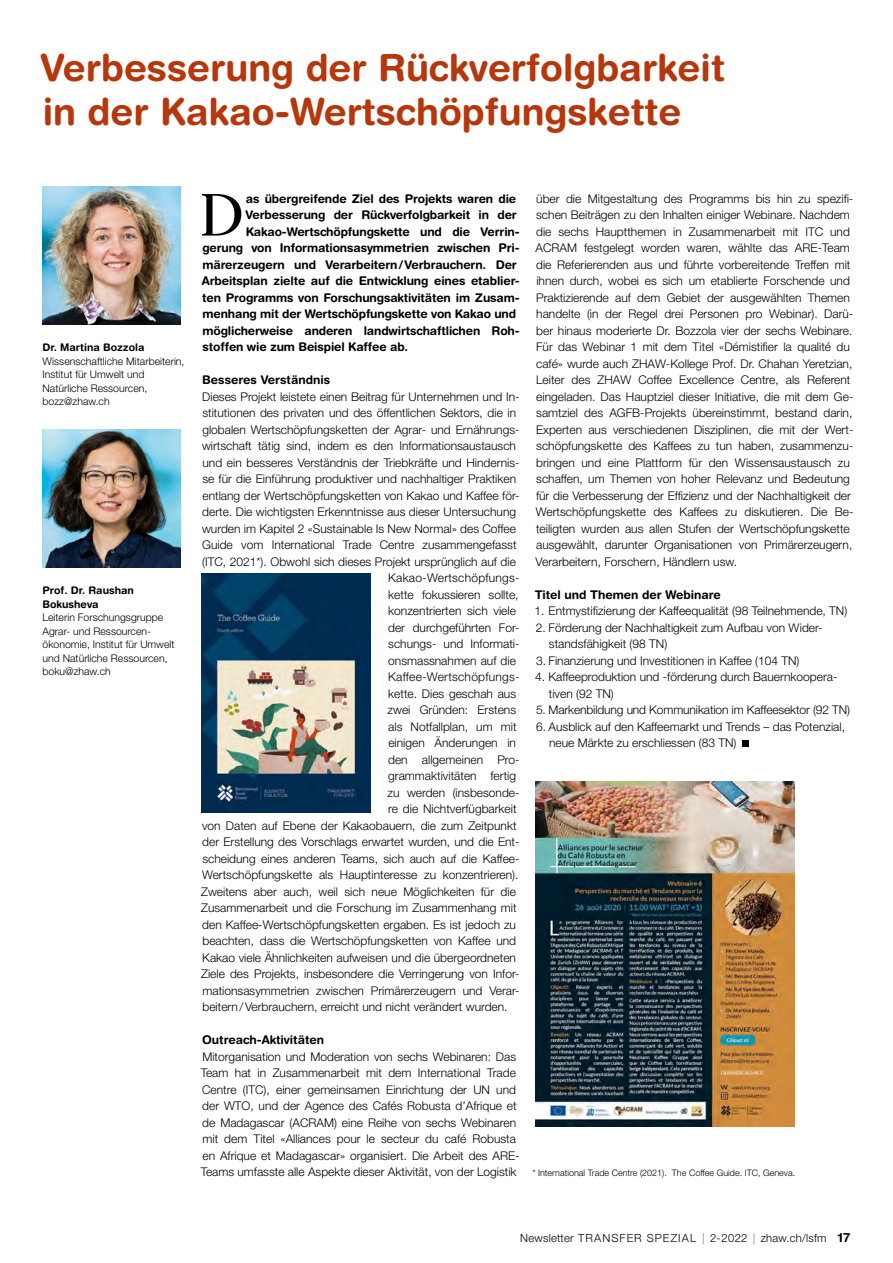
<style>
.page{position:relative;width:893px;height:1263px;background:#fff}
.page>*{position:absolute;margin:0;border:0;box-sizing:border-box;transform-origin:0 0}
.Lead{font:58.8px "New York Large";color:#000}
.Fachgebiet{font:700 37.5px/43.5px "Helvetica Rounded LT Std";color:#b7370c}
.Lauftext_kleiner{font:300 12px/16.5px "Helvetica Neue LT Pro";color:#000}
.Lead-2{font:700 12px "Helvetica Rounded LT Std";letter-spacing:-.01em;color:#000}
.Lauftext_kleiner-2{font:700 12px "Helvetica Rounded LT Std";color:#000}
.Lauftext_kleiner-3{font:300 12px "Helvetica Neue LT Pro";letter-spacing:.02em;color:#000}
.t1{font:300 11.25px "Helvetica Neue LT Std";letter-spacing:.02em;color:#000}
.Kontakt_kleiner{font:300 10.5px/13.5px "Helvetica Neue LT Std";color:#000}
.Kontakt_kleiner-2{font:700 10.5px "Helvetica Rounded LT Std";color:#000}
.Lauftext_kleiner-4{font:300 9px "Helvetica Neue LT Pro";color:#000}
.s1{font-family:"Helvetica Rounded LT Std";font-weight:700;font-size:12.75px}
</style>
<div class="page">
<div style="left:742px;top:741px;width:7px;height:6px;background:#000"></div>
<img style="left:536px;top:782px;width:259px;height:345px">
<img style="left:202px;top:574px;width:169px;height:239px">
<img style="left:43px;top:186px;width:138px;height:138px">
<img style="left:43px;top:429px;width:138px;height:138px">
<p class="Fachgebiet" style="left:40px;top:45px;width:686px">Verbesserung der Rückverfolgbarkeit in der Kakao-Wertschöpfungskette</p>
<p class="Kontakt_kleiner-2" style="left:43px;top:341px;width:104px">Dr. Martina Bozzola</p>
<p class="Kontakt_kleiner" style="left:43px;top:354px;width:144px">Wissenschaftliche Mitarbeiterin,<br>Institut für Umwelt und<br>Natürliche Ressourcen,</p>
<p class="Kontakt_kleiner" style="left:43px;top:394px;width:69px">bozz@zhaw.ch</p>
<p class="Kontakt_kleiner-2" style="left:43px;top:584px;width:93px">Prof. Dr. Raushan</p>
<p class="Kontakt_kleiner-2" style="left:43px;top:598px;width:58px">Bokusheva</p>
<p class="Kontakt_kleiner" style="left:43px;top:610px;width:122px">Leiterin Forschungsgruppe</p>
<p class="Kontakt_kleiner" style="left:43px;top:624px;width:134px">Agrar- und Ressourcen&shy;ökonomie, Institut für Umwelt und Natürliche Ressourcen,</p>
<p class="Kontakt_kleiner" style="left:43px;top:665px;width:70px">boku@zhaw.ch</p>
<p class="Lead" style="left:200px;top:179px;width:45px">D</p>
<p class="Lead-2" style="left:246px;top:191px;width:272px">as übergreifende Ziel des Projekts waren die</p>
<p class="Lead-2" style="left:246px;top:207px;width:273px">Verbesserung der Rückverfolgbarkeit in der</p>
<p class="Lead-2" style="left:246px;top:224px;width:275px">Kakao-Wertschöpfungskette und die Verrin-</p>
<p class="Lead-2" style="left:202px;top:240px;width:319px">gerung von Informationsasymmetrien zwischen Pri-</p>
<p class="Lead-2" style="left:202px;top:257px;width:316px">märerzeugern und Verarbeitern/Verbrauchern. Der</p>
<p class="Lead-2" style="left:202px;top:273px;width:319px">Arbeitsplan zielte auf die Entwicklung eines etablier-</p>
<p class="Lead-2" style="left:202px;top:290px;width:319px">ten Programms von Forschungsaktivitäten im Zusam-</p>
<p class="Lead-2" style="left:202px;top:306px;width:315px">menhang mit der Wertschöpfungskette von Kakao und</p>
<p class="Lead-2" style="left:202px;top:323px;width:319px">möglicherweise anderen landwirtschaftlichen Roh-</p>
<p class="Lead-2" style="left:202px;top:339px;width:207px">stoffen wie zum Beispiel Kaffee ab.</p>
<p class="Lauftext_kleiner-2" style="left:202px;top:372px;width:129px">Besseres Verständnis</p>
<p class="Lauftext_kleiner" style="left:202px;top:388px;width:319px">Dieses Projekt leistete einen Beitrag für Unternehmen und In-</p>
<p class="Lauftext_kleiner" style="left:202px;top:404px;width:315px">stitutionen des privaten und des öffentlichen Sektors, die in</p>
<p class="Lauftext_kleiner" style="left:202px;top:421px;width:319px">globalen Wertschöpfungsketten der Agrar- und Ernährungs-</p>
<p class="Lauftext_kleiner" style="left:202px;top:437px;width:315px">wirtschaft tätig sind, indem es den Informationsaustausch</p>
<p class="Lauftext_kleiner" style="left:202px;top:454px;width:319px">und ein besseres Verständnis der Triebkräfte und Hindernis-</p>
<p class="Lauftext_kleiner" style="left:202px;top:470px;width:315px">se für die Einführung produktiver und nachhaltiger Praktiken</p>
<p class="Lauftext_kleiner" style="left:202px;top:487px;width:319px">entlang der Wertschöpfungsketten von Kakao und Kaffee för-</p>
<p class="Lauftext_kleiner" style="left:202px;top:503px;width:315px">derte. Die wichtigsten Erkenntnisse aus dieser Untersuchung</p>
<p class="Lauftext_kleiner" style="left:202px;top:520px;width:315px">wurden im Kapitel 2 «Sustainable Is New Normal» des Coffee</p>
<p class="Lauftext_kleiner" style="left:202px;top:536px;width:316px">Guide vom International Trade Centre zusammengefasst</p>
<p class="Lauftext_kleiner" style="left:202px;top:553px;width:315px">(ITC, 2021*). Obwohl sich dieses Projekt ursprünglich auf die</p>
<p class="Lauftext_kleiner-3" style="left:388px;top:570px;width:133px">Kakao-Wertschöpfungs-</p>
<p class="Lauftext_kleiner" style="left:388px;top:586px;width:132px">kette fokussieren sollte,</p>
<p class="Lauftext_kleiner" style="left:388px;top:602px;width:129px">konzentrierten sich viele</p>
<p class="Lauftext_kleiner" style="left:388px;top:619px;width:133px">der durchgeführten For-</p>
<p class="Lauftext_kleiner" style="left:388px;top:635px;width:133px">schungs- und Informati-</p>
<p class="Lauftext_kleiner" style="left:388px;top:652px;width:129px">onsmassnahmen auf die</p>
<p class="Lauftext_kleiner-3" style="left:388px;top:669px;width:133px">Kaffee-Wertschöpfungs-</p>
<p class="Lauftext_kleiner" style="left:388px;top:685px;width:129px">kette. Dies geschah aus</p>
<p class="Lauftext_kleiner" style="left:388px;top:701px;width:130px">zwei Gründen: Erstens</p>
<p class="Lauftext_kleiner" style="left:388px;top:718px;width:130px">als Notfallplan, um mit</p>
<p class="Lauftext_kleiner" style="left:388px;top:734px;width:129px">einigen Änderungen in</p>
<p class="Lauftext_kleiner" style="left:388px;top:751px;width:133px">den allgemeinen Pro-</p>
<p class="Lauftext_kleiner" style="left:388px;top:767px;width:129px">grammaktivitäten fertig</p>
<p class="Lauftext_kleiner" style="left:388px;top:784px;width:134px">zu werden (insbesonde-</p>
<p class="Lauftext_kleiner" style="left:388px;top:800px;width:130px">re die Nichtverfügbarkeit</p>
<p class="Lauftext_kleiner" style="left:202px;top:817px;width:316px">von Daten auf Ebene der Kakaobauern, die zum Zeitpunkt</p>
<p class="Lauftext_kleiner" style="left:202px;top:833px;width:319px">der Erstellung des Vorschlags erwartet wurden, und die Ent-</p>
<p class="Lauftext_kleiner" style="left:202px;top:850px;width:319px">scheidung eines anderen Teams, sich auch auf die Kaffee-</p>
<p class="Lauftext_kleiner" style="left:202px;top:866px;width:318px">Wertschöpfungskette als Hauptinteresse zu konzentrieren).</p>
<p class="Lauftext_kleiner" style="left:201px;top:883px;width:316px">Zweitens aber auch, weil sich neue Möglichkeiten für die</p>
<p class="Lauftext_kleiner" style="left:201px;top:899px;width:317px">Zusammenarbeit und die Forschung im Zusammenhang mit</p>
<p class="Lauftext_kleiner" style="left:202px;top:916px;width:315px">den Kaffee-Wertschöpfungsketten ergaben. Es ist jedoch zu</p>
<p class="Lauftext_kleiner" style="left:202px;top:932px;width:315px">beachten, dass die Wertschöpfungsketten von Kaffee und</p>
<p class="Lauftext_kleiner" style="left:202px;top:949px;width:315px">Kakao viele Ähnlichkeiten aufweisen und die übergeordneten</p>
<p class="Lauftext_kleiner" style="left:201px;top:965px;width:320px">Ziele des Projekts, insbesondere die Verringerung von Infor-</p>
<p class="Lauftext_kleiner" style="left:202px;top:982px;width:319px">mationsasymmetrien zwischen Primärerzeugern und Verar-</p>
<p class="Lauftext_kleiner" style="left:202px;top:998px;width:307px">beitern/Verbrauchern, erreicht und nicht verändert wurden.</p>
<p class="Lauftext_kleiner-2" style="left:202px;top:1032px;width:124px">Outreach-Aktivitäten</p>
<p class="Lauftext_kleiner" style="left:201px;top:1048px;width:320px">Mitorganisation und Moderation von sechs Webinaren: Das Team hat in Zusammenarbeit mit dem International Trade Centre (ITC), einer gemeinsamen Einrichtung der UN und der WTO, und der Agence des Cafés Robusta d’Afrique et de Madagascar (ACRAM) eine Reihe von sechs Webinaren mit dem Titel «Alliances pour le secteur du café Robusta en Afrique et Madagascar» organisiert. Die Arbeit des ARE-Teams umfasste alle Aspekte dieser Aktivität, von der Logistik</p>
<p class="Lauftext_kleiner" style="left:535px;top:190px;width:319px">über die Mitgestaltung des Programms bis hin zu spezifi&shy;schen Beiträgen zu den Inhalten einiger Webinare. Nachdem die sechs Hauptthemen in Zusammenarbeit mit ITC und ACRAM festgelegt worden waren, wählte das ARE-Team die Referierenden aus und führte vorbereitende Treffen mit ihnen durch, wobei es sich um etablierte Forschende und Praktizierende auf dem Gebiet der ausgewählten Themen handelte (in der Regel drei Personen pro Webinar). Darü&shy;ber hinaus moderierte Dr. Bozzola vier der sechs Webinare.<br>Für das Webinar 1 mit dem Titel «Démistifier la qualité du café» wurde auch ZHAW-Kollege Prof. Dr. Chahan Yeretzian, Leiter des ZHAW Coffee Excellence Centre, als Referent eingeladen. Das Hauptziel dieser Initiative, die mit dem Ge&shy;samtziel des AGFB-Projekts übereinstimmt, bestand darin, Experten aus verschiedenen Disziplinen, die mit der Wert&shy;schöpfungskette des Kaffees zu tun haben, zusammenzu&shy;bringen und eine Plattform für den Wissensaustausch zu schaffen, um Themen von hoher Relevanz und Bedeutung für die Verbesserung der Effizienz und der Nachhaltigkeit der Wertschöpfungskette des Kaffees zu diskutieren. Die Be&shy;teiligten wurden aus allen Stufen der Wertschöpfungskette ausgewählt, darunter Organisationen von Primärerzeugern, Verarbeitern, Forschern, Händlern usw.</p>
<p class="Lauftext_kleiner-2" style="left:535px;top:587px;width:188px">Titel und Themen der Webinare</p>
<p class="Lauftext_kleiner" style="left:534px;top:602px;width:314px">1. Entmystifizierung der Kaffeequalität (98 Teilnehmende, TN)</p>
<p class="Lauftext_kleiner" style="left:549px;top:619px;width:275px;text-indent:-13px">2. Förderung der Nachhaltigkeit zum Aufbau von Wider&shy;standsfähigkeit (98 TN)</p>
<p class="Lauftext_kleiner" style="left:536px;top:652px;width:265px">3. Finanzierung und Investitionen in Kaffee (104 TN)</p>
<p class="Lauftext_kleiner" style="left:549px;top:668px;width:289px;text-indent:-14px">4. Kaffeeproduktion und -förderung durch Bauernkoopera&shy;tiven (92 TN)</p>
<p class="Lauftext_kleiner" style="left:536px;top:701px;width:315px">5. Markenbildung und Kommunikation im Kaffeesektor (92 TN)</p>
<p class="Lauftext_kleiner" style="left:549px;top:718px;width:298px;text-indent:-13px">6. Ausblick auf den Kaffeemarkt und Trends – das Potenzial, neue Märkte zu erschliessen (83 TN)</p>
<p class="Lauftext_kleiner-4" style="left:532px;top:1167px;width:264px">* International Trade Centre (2021). The Coffee Guide. ITC, Geneva.</p>
<p class="t1" style="left:520px;top:1231px;width:332px">Newsletter TRANSFER SPEZIAL | 2-2022 | zhaw.ch/lsfm <span class="s1">17</span></p>
</div>
